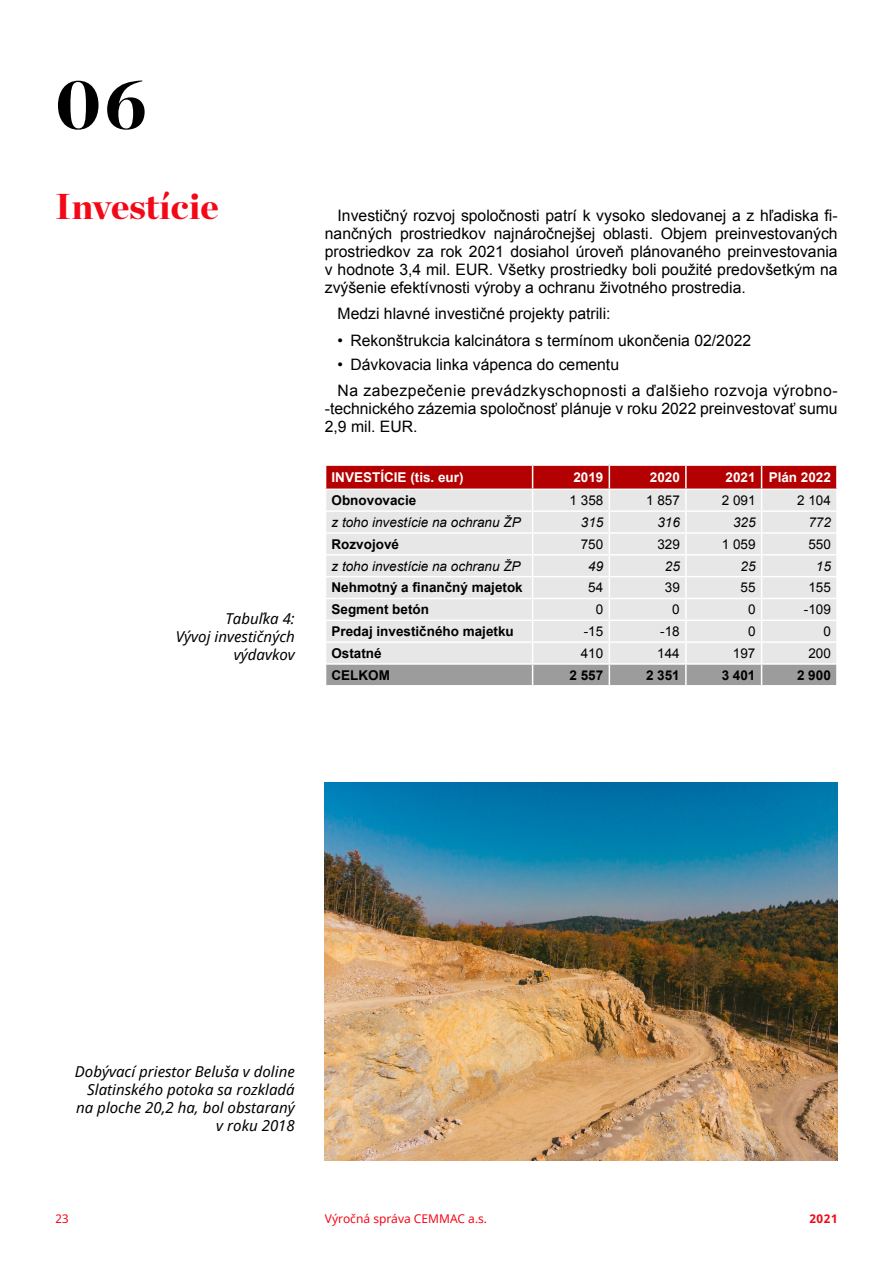
<style>
.page{position:relative;width:893px;height:1263px;background:#fff}
.page>*{position:absolute;margin:0;border:0;box-sizing:border-box;transform-origin:0 0}
.t1{font:900 70.5px "Chronicle Display";color:#000}
.t2{font:900 36px "Chronicle Display";color:#f30817}
.t3{font:15.75px/18px "Arial";color:#000;text-align:justify}
.t4{font:15.75px/26.5px "Arial";letter-spacing:.03em;color:#000}
.t5{font:italic 15px/18px "Noto Sans";color:#000;text-align:right}
.t6{font:700 13.5px "Arial";color:#000}
.t7{font:italic 13.5px "Arial";color:#000}
.t8{font:13.5px "Arial";color:#000}
.t9{font:700 13.5px "Arial";color:#fff}
.t10{font:12px "Noto Sans";color:#f30817}
.t11{font:700 12px "Noto Sans";color:#f30817}
</style>
<div class="page">
<img style="left:325px;top:782px;width:513px;height:379px">
<svg style="left:325px;top:465px;width:512px;height:221px;background:#decbcb"></svg>
<hr style="left:836px;top:665px;width:2px;height:20px;background:#fff">
<hr style="left:762px;top:685px;width:76px;height:1px;background:#fff">
<h1 class="t1" style="left:55px;top:46px;width:93px">06</h1>
<h2 class="t2" style="left:55px;top:176px;width:165px">Investície</h2>
<p class="t5" style="left:176px;top:610px;width:120px">Tabuľka 4:<br>Vývoj investičných výdavkov</p>
<p class="t3" style="left:325px;top:206px;width:514px;text-indent:13px">Investičný rozvoj spoločnosti patrí k vysoko sledovanej a z hľadiska fi&shy;nančných prostriedkov najnáročnejšej oblasti. Objem preinvestovaných prostriedkov za rok 2021 dosiahol úroveň plánovaného preinvestovania v hodnote 3,4 mil. EUR. Všetky prostriedky boli použité predovšetkým na zvýšenie efektívnosti výroby a ochranu životného prostredia.</p>
<p class="t3" style="left:338px;top:305px;width:275px">Medzi hlavné investičné projekty patrili:</p>
<p class="t3" style="left:338px;top:331px;width:415px">• Rekonštrukcia kalcinátora s termínom ukončenia 02/2022</p>
<p class="t4" style="left:338px;top:351px;width:502px">• Dávkovacia linka vápenca do cementu<br>Na zabezpečenie prevádzkyschopnosti a ďalšieho rozvoja výrobno-</p>
<p class="t3" style="left:325px;top:400px;width:514px">-technického zázemia spoločnosť plánuje v roku 2022 preinvestovať sumu<br>2,9 mil. EUR.</p>
<p class="t9" style="left:332px;top:468px;width:134px">INVESTÍCIE (tis. eur)</p>
<p class="t9" style="left:573px;top:468px;width:32px">2019</p>
<p class="t9" style="left:650px;top:468px;width:32px">2020</p>
<p class="t9" style="left:725px;top:468px;width:107px">2021 Plán 2022</p>
<p class="t6" style="left:332px;top:491px;width:86px">Obnovovacie</p>
<p class="t8" style="left:570px;top:492px;width:35px">1 358</p>
<p class="t8" style="left:646px;top:492px;width:35px">1 857</p>
<p class="t8" style="left:722px;top:492px;width:35px">2 091</p>
<p class="t8" style="left:797px;top:492px;width:35px">2 104</p>
<p class="t7" style="left:332px;top:513px;width:191px">z toho investície na ochranu ŽP</p>
<p class="t7" style="left:581px;top:513px;width:24px">315</p>
<p class="t7" style="left:657px;top:513px;width:24px">316</p>
<p class="t7" style="left:733px;top:513px;width:24px">325</p>
<p class="t7" style="left:808px;top:513px;width:24px">772</p>
<p class="t6" style="left:332px;top:535px;width:69px">Rozvojové</p>
<p class="t8" style="left:581px;top:535px;width:24px">750</p>
<p class="t8" style="left:657px;top:535px;width:24px">329</p>
<p class="t8" style="left:722px;top:535px;width:35px">1 059</p>
<p class="t8" style="left:808px;top:535px;width:24px">550</p>
<p class="t7" style="left:332px;top:557px;width:191px">z toho investície na ochranu ŽP</p>
<p class="t7" style="left:588px;top:557px;width:17px">49</p>
<p class="t7" style="left:665px;top:557px;width:17px">25</p>
<p class="t7" style="left:740px;top:557px;width:17px">25</p>
<p class="t7" style="left:816px;top:557px;width:17px">15</p>
<p class="t6" style="left:331px;top:579px;width:193px">Nehmotný a finančný majetok</p>
<p class="t8" style="left:588px;top:579px;width:17px">54</p>
<p class="t8" style="left:665px;top:579px;width:17px">39</p>
<p class="t8" style="left:740px;top:579px;width:17px">55</p>
<p class="t8" style="left:808px;top:579px;width:24px">155</p>
<p class="t6" style="left:331px;top:601px;width:99px">Segment betón</p>
<p class="t8" style="left:596px;top:601px;width:9px">0</p>
<p class="t8" style="left:672px;top:601px;width:9px">0</p>
<p class="t8" style="left:748px;top:601px;width:9px">0</p>
<p class="t8" style="left:804px;top:601px;width:29px">-109</p>
<p class="t6" style="left:331px;top:622px;width:184px">Predaj investičného majetku</p>
<p class="t8" style="left:584px;top:622px;width:21px">-15</p>
<p class="t8" style="left:660px;top:622px;width:21px">-18</p>
<p class="t8" style="left:748px;top:622px;width:9px">0</p>
<p class="t8" style="left:823px;top:622px;width:9px">0</p>
<p class="t6" style="left:331px;top:644px;width:52px">Ostatné</p>
<p class="t8" style="left:581px;top:644px;width:24px">410</p>
<p class="t8" style="left:657px;top:644px;width:24px">144</p>
<p class="t8" style="left:733px;top:644px;width:24px">197</p>
<p class="t8" style="left:808px;top:644px;width:24px">200</p>
<p class="t6" style="left:331px;top:666px;width:60px">CELKOM</p>
<p class="t6" style="left:569px;top:666px;width:35px">2 557</p>
<p class="t6" style="left:646px;top:666px;width:35px">2 351</p>
<p class="t6" style="left:722px;top:666px;width:35px">3 401</p>
<p class="t6" style="left:797px;top:666px;width:35px">2 900</p>
<p class="t5" style="left:75px;top:1062px;width:221px">Dobývací priestor Beluša v doline<br>Slatinského potoka sa rozkladá na ploche 20,2 ha, bol obstaraný v roku 2018</p>
<p class="t10" style="left:55px;top:1210px;width:15px">23</p>
<p class="t10" style="left:325px;top:1210px;width:164px">Výročná správa CEMMAC a.s.</p>
<p class="t11" style="left:809px;top:1210px;width:30px">2021</p>
</div>
